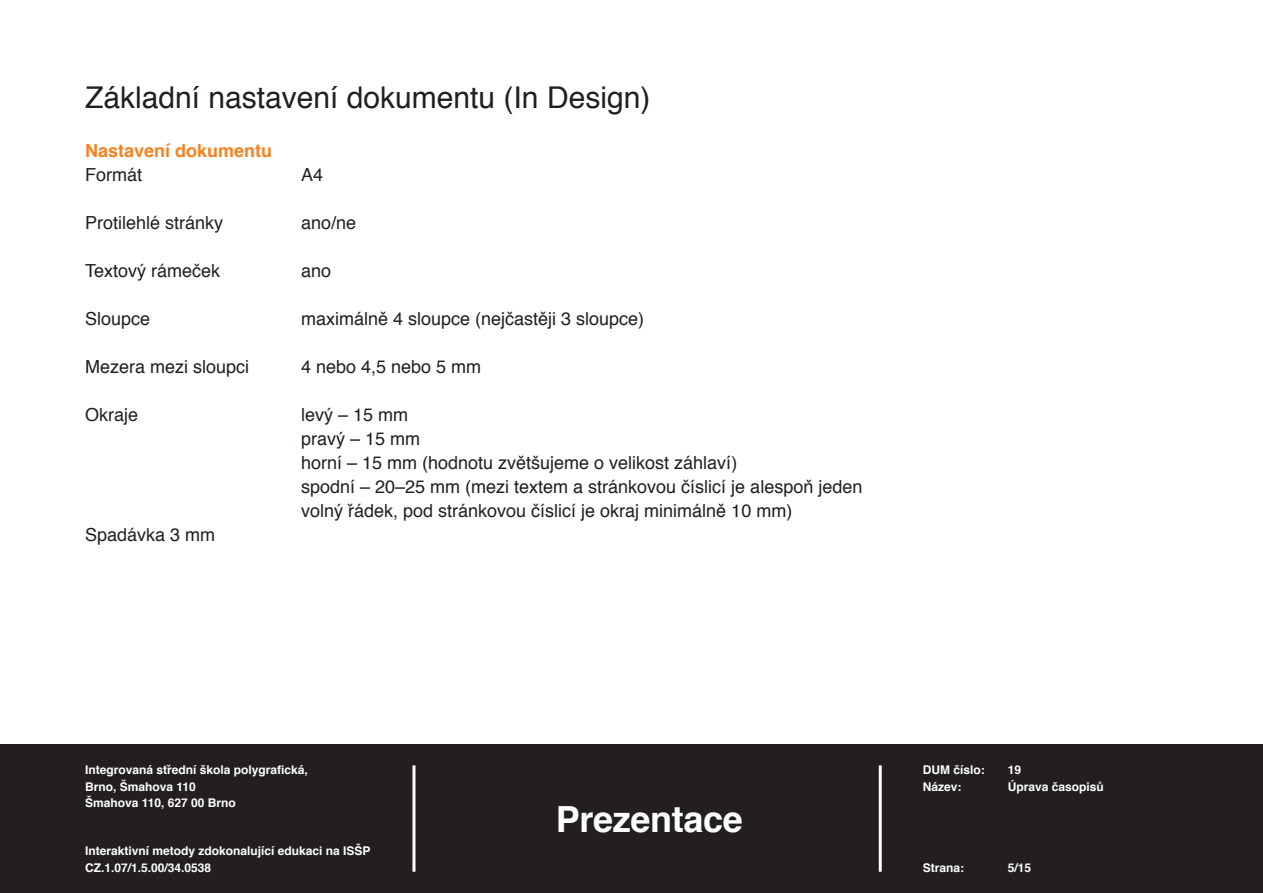
<style>
.page{position:relative;width:1263px;height:893px;background:#fff}
.page>*{position:absolute;margin:0;border:0;box-sizing:border-box;transform-origin:0 0}
.t1{font:700 36px "Helvetica";letter-spacing:-.01em;color:#fff}
.t2{font:30px "Helvetica";color:#231f20}
.t3{font:18px/24px "Helvetica";color:#231f20}
.t4{font:700 18px "Helvetica";color:#f58220}
.t5{font:700 12px/16.5px "Helvetica";color:#fff}
</style>
<div class="page">
<div style="left:0;top:744px;width:1263px;height:149px;background:#231f20"></div>
<hr style="left:412px;top:765px;width:3px;height:107px;background:#fff">
<hr style="left:879px;top:765px;width:3px;height:107px;background:#fff">
<h2 class="t2" style="left:85px;top:84px;width:567px">Základní nastavení dokumentu (In Design)</h2>
<p class="t4" style="left:85px;top:143px;width:189px">Nastavení dokumentu</p>
<p class="t3" style="left:85px;top:164px;width:59px">Formát</p>
<p class="t3" style="left:301px;top:164px;width:24px">A4</p>
<p class="t3" style="left:85px;top:212px;width:140px">Protilehlé stránky</p>
<p class="t3" style="left:301px;top:212px;width:57px">ano/ne</p>
<p class="t3" style="left:85px;top:260px;width:137px">Textový rámeček</p>
<p class="t3" style="left:301px;top:260px;width:32px">ano</p>
<p class="t3" style="left:85px;top:308px;width:67px">Sloupce</p>
<p class="t3" style="left:301px;top:308px;width:345px">maximálně 4 sloupce (nejčastěji 3 sloupce)</p>
<p class="t3" style="left:85px;top:356px;width:166px">Mezera mezi sloupci</p>
<p class="t3" style="left:301px;top:356px;width:182px">4 nebo 4,5 nebo 5 mm</p>
<p class="t3" style="left:85px;top:404px;width:55px">Okraje</p>
<p class="t3" style="left:301px;top:404px;width:563px">levý – 15 mm<br>pravý – 15 mm<br>horní – 15 mm (hodnotu zvětšujeme o velikost záhlaví)<br>spodní – 20–25 mm (mezi textem a stránkovou číslicí je alespoň jeden volný řádek, pod stránkovou číslicí je okraj minimálně 10 mm)</p>
<p class="t3" style="left:85px;top:524px;width:132px">Spadávka 3 mm</p>
<p class="t5" style="left:85px;top:763px;width:224px">Integrovaná střední škola polygrafická,<br>Brno, Šmahova 110<br>Šmahova 110, 627 00 Brno</p>
<p class="t5" style="left:85px;top:844px;width:287px">Interaktivní metody zdokonalující edukaci na ISŠP<br>CZ.1.07/1.5.00/34.0538</p>
<h1 class="t1" style="left:556px;top:804px;width:189px">Prezentace</h1>
<p class="t5" style="left:923px;top:763px;width:64px">DUM číslo:</p>
<p class="t5" style="left:1008px;top:763px;width:15px">19</p>
<p class="t5" style="left:923px;top:779px;width:40px">Název:</p>
<p class="t5" style="left:1008px;top:779px;width:98px">Úprava časopisů</p>
<p class="t5" style="left:923px;top:860px;width:43px">Strana:</p>
<p class="t5" style="left:1008px;top:860px;width:25px">5/15</p>
</div>
